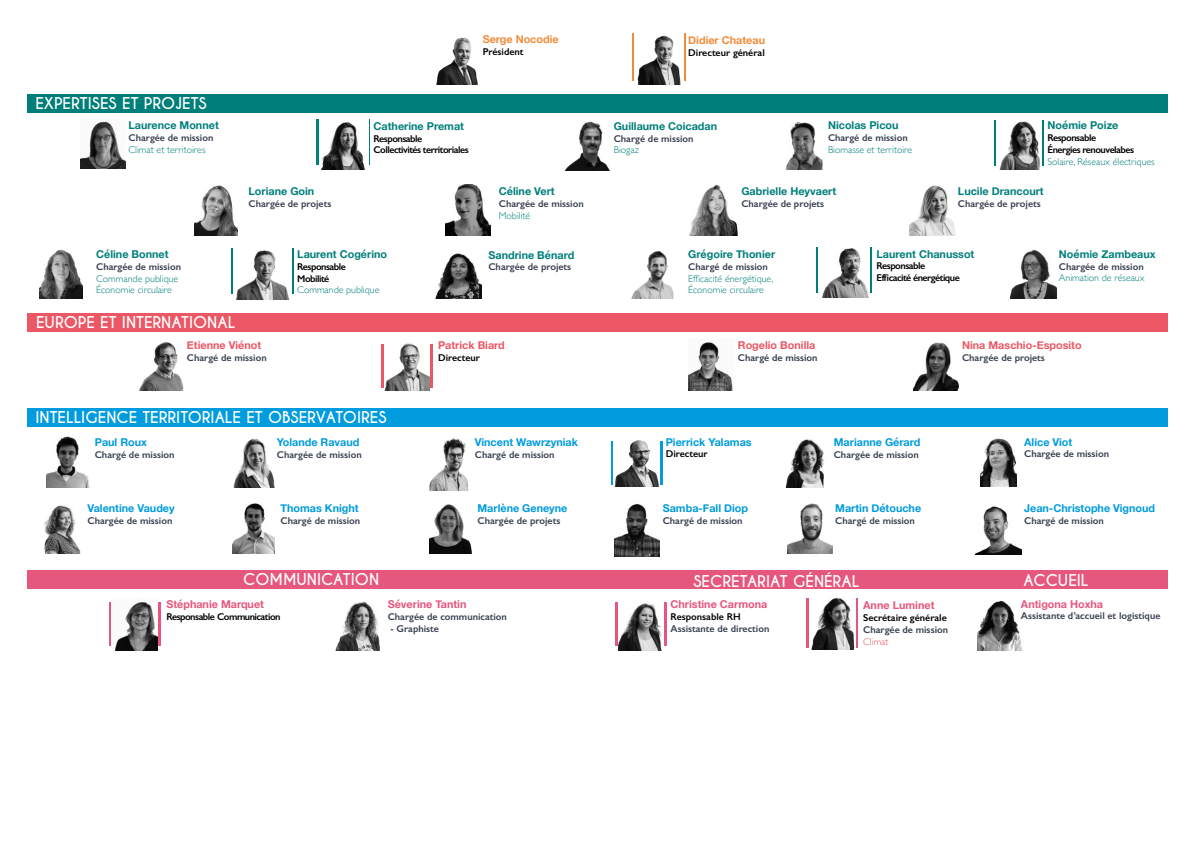
<style>
.page{position:relative;width:1191px;height:842px;background:#fff}
.page>*{position:absolute;margin:0;border:0;box-sizing:border-box;transform-origin:0 0}
.t1{font:700 15.3px "Caviar Dreams";color:#fff}
.t2{font:700 10.8px "Helvetica Neue";color:#007f7a}
.t3{font:700 10.8px "Helvetica Neue";color:#009cdd}
.t4{font:700 10.8px "Helvetica Neue";color:#e5577c}
.t5{font:700 10.8px "Helvetica Neue";color:#eb5764}
.t6{font:700 10.8px "Helvetica Neue";color:#f28b39}
.t7{font:600 9.9px/11.9px "Gill Sans";color:#384050}
.t8{font:300 9.9px "Gill Sans";color:#007f7a}
.t9{font:600 9.9px/11.9px "Gill Sans";letter-spacing:-.05em;color:#000}
.t10{font:600 9.9px "Gill Sans";color:#000}
.t11{font:300 9.9px "Gill Sans";color:#eb5764}
.s1{color:#fff}
.s2{font-weight:300;color:#007f7a}
</style>
<div class="page">
<div style="left:632px;top:33px;width:54px;height:48px;background:linear-gradient(to bottom,#f28b39,#f28b39)"></div>
<svg style="left:109px;top:602px;width:51px;height:44px"></svg>
<svg style="left:615px;top:603px;width:51px;height:43px"></svg>
<div style="left:611px;top:441px;width:51px;height:44px;background:linear-gradient(to bottom,#fefefe,#fefefe)"></div>
<div style="left:806px;top:598px;width:51px;height:50px;background:linear-gradient(to bottom,#e5577c,#e5577c)"></div>
<div style="left:816px;top:247px;width:56px;height:46px;background:linear-gradient(to bottom,#007f7a,#007f7a)"></div>
<img style="left:634px;top:33px;width:49px;height:51px">
<img style="left:689px;top:184px;width:49px;height:51px">
<svg style="left:316px;top:119px;width:54px;height:46px"></svg>
<img style="left:818px;top:247px;width:51px;height:50px">
<img style="left:786px;top:122px;width:37px;height:47px">
<img style="left:565px;top:121px;width:45px;height:49px">
<img style="left:1010px;top:249px;width:46px;height:49px">
<img style="left:909px;top:185px;width:46px;height:51px">
<img style="left:80px;top:121px;width:46px;height:48px">
<img style="left:139px;top:341px;width:45px;height:49px">
<div style="left:28px;top:313px;width:1140px;height:18px;background:#eb5764"></div>
<svg style="left:381px;top:344px;width:51px;height:44px"></svg>
<img style="left:384px;top:343px;width:45px;height:47px">
<img style="left:688px;top:342px;width:45px;height:48px">
<img style="left:914px;top:342px;width:45px;height:48px">
<img style="left:319px;top:119px;width:49px;height:50px">
<img style="left:436px;top:37px;width:42px;height:48px">
<img style="left:47px;top:436px;width:43px;height:51px">
<img style="left:614px;top:440px;width:45px;height:47px">
<img style="left:233px;top:438px;width:41px;height:49px">
<img style="left:785px;top:439px;width:39px;height:48px">
<div style="left:27px;top:94px;width:1140px;height:19px;background:#007f7a"></div>
<div style="left:27px;top:408px;width:1140px;height:18px;background:#009cdd"></div>
<img style="left:44px;top:505px;width:37px;height:48px">
<img style="left:232px;top:503px;width:42px;height:50px">
<img style="left:429px;top:504px;width:43px;height:49px">
<img style="left:614px;top:504px;width:46px;height:52px">
<img style="left:112px;top:602px;width:45px;height:48px">
<img style="left:335px;top:602px;width:45px;height:48px">
<img style="left:618px;top:603px;width:45px;height:47px">
<img style="left:977px;top:600px;width:45px;height:50px">
<div style="left:27px;top:571px;width:1140px;height:18px;background:#e5577c"></div>
<img style="left:809px;top:598px;width:46px;height:52px">
<img style="left:631px;top:251px;width:43px;height:47px">
<svg style="left:994px;top:120px;width:49px;height:46px"></svg>
<img style="left:996px;top:120px;width:45px;height:49px">
<img style="left:446px;top:185px;width:44px;height:51px">
<img style="left:976px;top:506px;width:45px;height:49px">
<img style="left:980px;top:438px;width:36px;height:49px">
<img style="left:787px;top:503px;width:45px;height:50px">
<img style="left:429px;top:438px;width:40px;height:52px">
<div style="left:231px;top:248px;width:63px;height:46px;background:linear-gradient(to bottom,#fff,#fff)"></div>
<img style="left:234px;top:248px;width:58px;height:51px">
<img style="left:435px;top:253px;width:46px;height:45px">
<img style="left:39px;top:249px;width:44px;height:50px">
<img style="left:195px;top:185px;width:42px;height:51px">
<p class="t6" style="left:483px;top:31px;width:77px">Serge Nocodie</p>
<p class="t10" style="left:483px;top:46px;width:42px">Président</p>
<p class="t6" style="left:688px;top:31px;width:78px">Didier Chateau</p>
<p class="t10" style="left:688px;top:46px;width:78px">Directeur général</p>
<p class="t1" style="left:35px;top:94px;width:173px">EXPERTISES ET PROJETS</p>
<p class="t2" style="left:129px;top:116px;width:92px">Laurence Monnet</p>
<p class="t7" style="left:129px;top:131px;width:86px">Chargée de mission</p>
<p class="t8" style="left:129px;top:141px;width:78px">Climat et territoires</p>
<p class="t2" style="left:373px;top:117px;width:92px">Catherine Premat</p>
<p class="t9" style="left:373px;top:132px;width:50px">Responsable</p>
<p class="t9" style="left:373px;top:144px;width:97px">Collectivités territoriales</p>
<p class="t2" style="left:614px;top:117px;width:124px">Guillaume Coicadan<span class="s1">dan</span></p>
<p class="t7" style="left:614px;top:132px;width:81px">Chargé de mission<br><span class="s2">Biogaz</span></p>
<p class="t2" style="left:828px;top:117px;width:72px">Nicolas Picou</p>
<p class="t7" style="left:828px;top:131px;width:81px">Chargé de mission</p>
<p class="t8" style="left:828px;top:142px;width:89px">Biomasse et territoire<span class="s1">s</span></p>
<p class="t2" style="left:1047px;top:117px;width:72px">Noémie Poize</p>
<p class="t9" style="left:1047px;top:132px;width:50px">Responsable</p>
<p class="t9" style="left:1047px;top:144px;width:88px">Énergies renouvelabes</p>
<p class="t8" style="left:1047px;top:154px;width:109px">Solaire, Réseaux électriques</p>
<p class="t2" style="left:248px;top:183px;width:67px">Loriane Goin</p>
<p class="t7" style="left:248px;top:198px;width:84px">Chargée de projets</p>
<p class="t2" style="left:499px;top:183px;width:57px">Céline Vert</p>
<p class="t7" style="left:499px;top:198px;width:86px">Chargée de mission<br><span class="s2">Mobilité</span></p>
<p class="t2" style="left:741px;top:182px;width:96px">Gabrielle Heyvaert</p>
<p class="t7" style="left:741px;top:197px;width:84px">Chargée de projets</p>
<p class="t2" style="left:958px;top:183px;width:87px">Lucile Drancourt</p>
<p class="t7" style="left:958px;top:198px;width:84px">Chargée de projets</p>
<p class="t2" style="left:96px;top:245px;width:74px">Céline Bonnet</p>
<p class="t7" style="left:96px;top:260px;width:86px">Chargée de mission<br><span class="s2">Commande publique</span></p>
<p class="t8" style="left:96px;top:282px;width:77px">Économie circulaire</p>
<p class="t2" style="left:297px;top:245px;width:91px">Laurent Cogérino</p>
<p class="t9" style="left:297px;top:260px;width:50px">Responsable<br>Mobilité</p>
<p class="t8" style="left:297px;top:282px;width:84px">Commande publique</p>
<p class="t2" style="left:488px;top:246px;width:87px">Sandrine Bénard</p>
<p class="t7" style="left:488px;top:261px;width:84px">Chargée de projets</p>
<p class="t2" style="left:688px;top:245px;width:88px">Grégoire Thonier</p>
<p class="t7" style="left:688px;top:260px;width:81px">Chargé de mission</p>
<p class="t8" style="left:688px;top:270px;width:87px">Efficacité énergétique,</p>
<p class="t8" style="left:688px;top:282px;width:77px">Économie circulaire</p>
<p class="t2" style="left:876px;top:245px;width:99px">Laurent Chanussot</p>
<p class="t9" style="left:876px;top:260px;width:50px">Responsable</p>
<p class="t9" style="left:876px;top:272px;width:85px">Efficacité énergétique</p>
<p class="t2" style="left:1059px;top:245px;width:98px">Noémie Zambeaux</p>
<p class="t7" style="left:1059px;top:260px;width:86px">Chargée de mission</p>
<p class="t8" style="left:1059px;top:270px;width:87px">Animation de réseaux</p>
<p class="t1" style="left:36px;top:313px;width:201px">EUROPE ET INTERNATIONAL</p>
<p class="t5" style="left:187px;top:337px;width:76px">Etienne Viénot</p>
<p class="t7" style="left:187px;top:351px;width:81px">Chargé de mission</p>
<p class="t5" style="left:438px;top:337px;width:68px">Patrick Biard</p>
<p class="t10" style="left:438px;top:351px;width:43px">Directeur</p>
<p class="t5" style="left:738px;top:337px;width:79px">Rogelio Bonilla</p>
<p class="t7" style="left:738px;top:351px;width:81px">Chargé de mission</p>
<p class="t5" style="left:962px;top:337px;width:121px">Nina Maschio-Esposito</p>
<p class="t7" style="left:962px;top:351px;width:84px">Chargée de projets</p>
<p class="t1" style="left:35px;top:408px;width:353px">INTELLIGENCE TERRITORIALE ET OBSERVATOIRES</p>
<p class="t3" style="left:95px;top:433px;width:54px">Paul Roux</p>
<p class="t7" style="left:95px;top:448px;width:81px">Chargé de mission</p>
<p class="t3" style="left:277px;top:433px;width:84px">Yolande Ravaud</p>
<p class="t7" style="left:277px;top:448px;width:86px">Chargée de mission</p>
<p class="t3" style="left:475px;top:434px;width:105px">Vincent Wawrzyniak</p>
<p class="t7" style="left:475px;top:448px;width:81px">Chargé de mission</p>
<p class="t3" style="left:665px;top:433px;width:87px">Pierrick Yalamas</p>
<p class="t10" style="left:665px;top:448px;width:43px">Directeur</p>
<p class="t3" style="left:833px;top:433px;width:88px">Marianne Gérard</p>
<p class="t7" style="left:833px;top:448px;width:86px">Chargée de mission</p>
<p class="t3" style="left:1024px;top:433px;width:50px">Alice Viot</p>
<p class="t7" style="left:1024px;top:448px;width:86px">Chargée de mission</p>
<p class="t3" style="left:87px;top:500px;width:89px">Valentine Vaudey</p>
<p class="t7" style="left:87px;top:514px;width:86px">Chargée de mission</p>
<p class="t3" style="left:280px;top:500px;width:80px">Thomas Knight</p>
<p class="t7" style="left:280px;top:514px;width:81px">Chargé de mission</p>
<p class="t3" style="left:477px;top:500px;width:91px">Marlène Geneyne</p>
<p class="t7" style="left:477px;top:514px;width:84px">Chargée de projets</p>
<p class="t3" style="left:662px;top:500px;width:87px">Samba-Fall Diop</p>
<p class="t7" style="left:662px;top:514px;width:81px">Chargé de mission</p>
<p class="t3" style="left:835px;top:500px;width:88px">Martin Détouche</p>
<p class="t7" style="left:835px;top:515px;width:81px">Chargé de mission</p>
<p class="t3" style="left:1024px;top:500px;width:133px">Jean-Christophe Vignoud</p>
<p class="t7" style="left:1024px;top:515px;width:81px">Chargé de mission</p>
<p class="t1" style="left:243px;top:570px;width:138px">COMMUNICATION</p>
<p class="t1" style="left:693px;top:572px;width:167px">SECRETARIAT GÉNÉRAL</p>
<p class="t1" style="left:1023px;top:571px;width:67px">ACCUEIL</p>
<p class="t4" style="left:863px;top:597px;width:73px">Anne Luminet</p>
<p class="t10" style="left:863px;top:612px;width:85px">Secrétaire générale</p>
<p class="t7" style="left:863px;top:624px;width:86px">Chargée de mission</p>
<p class="t11" style="left:863px;top:634px;width:27px">Climat</p>
<p class="t4" style="left:388px;top:596px;width:80px">Séverine Tantin</p>
<p class="t7" style="left:388px;top:611px;width:121px">Chargée de communication</p>
<p class="t7" style="left:390px;top:623px;width:50px">- Graphiste</p>
<p class="t4" style="left:166px;top:596px;width:99px">Stéphanie Marquet</p>
<p class="t9" style="left:166px;top:611px;width:116px">Responsable Communication</p>
<p class="t4" style="left:1021px;top:595px;width:84px">Antigona Hoxha</p>
<p class="t7" style="left:1021px;top:610px;width:141px">Assistante d’accueil et logistique</p>
<p class="t4" style="left:670px;top:596px;width:98px">Christine Carmona</p>
<p class="t10" style="left:670px;top:611px;width:72px">Responsable RH</p>
<p class="t7" style="left:670px;top:623px;width:100px">Assistante de direction</p>
</div>
